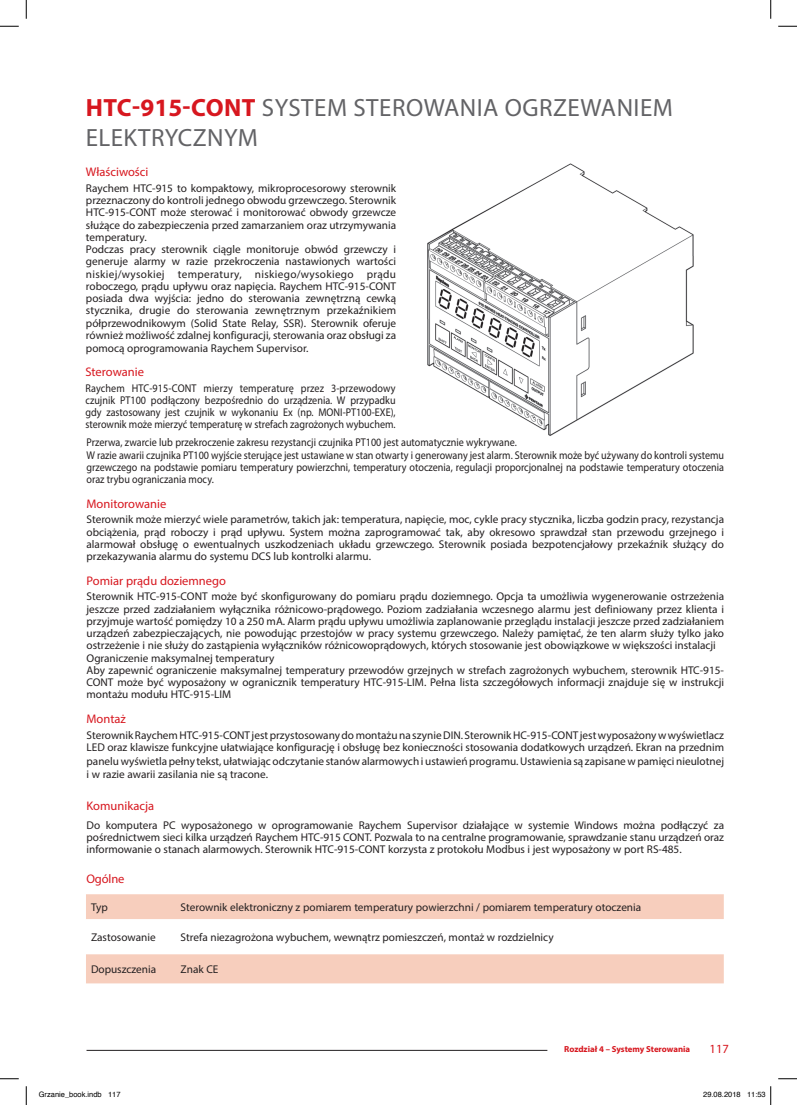
<style>
.page{position:relative;width:797px;height:1105px;background:#fff}
.page>*{position:absolute;margin:0;border:0;box-sizing:border-box;transform-origin:0 0}
.Tytul_TabeliAn{font:25px/30px "Myriad Pro";letter-spacing:.02em;color:#636366}
.podtytyl_An{font:12.5px "Myriad Pro";color:#d7171f}
.tekstyAn{font:11.25px/12.2px "Myriad Pro";color:#231f20;text-align:justify}
.Tekst_tabela_An{font:11.25px/12.2px "Myriad Pro";color:#231f20;text-align:justify}
.tekstyAn-2{font:11.25px/12.2px "Myriad Pro";color:#231f20;text-align:justify;scale:.9 1}
.t1{font:700 8.75px "Myriad Pro";letter-spacing:-.005em;color:#d7171f}
.t2{font:7.5px "Helvetica";color:#000}
.s1{font-weight:700;color:#d7171f}
</style>
<div class="page">
<hr style="left:86px;top:1050px;width:461px;height:1px;background:#231f20">
<img style="left:427px;top:163px;width:267px;height:273px">
<svg style="left:86px;top:894px;width:637px;height:89px;fill:#f7cebd"></svg>
<svg style="left:0;top:25px;width:19px;height:2px"></svg>
<svg style="left:778px;top:25px;width:19px;height:2px"></svg>
<svg style="left:0;top:1078px;width:19px;height:1px"></svg>
<svg style="left:778px;top:1078px;width:19px;height:1px"></svg>
<svg style="left:25px;top:0;width:2px;height:19px"></svg>
<svg style="left:25px;top:1086px;width:2px;height:19px"></svg>
<svg style="left:770px;top:0;width:1px;height:19px"></svg>
<svg style="left:770px;top:1086px;width:1px;height:19px"></svg>
<p class="Tytul_TabeliAn" style="left:86px;top:92px;width:589px"><span class="s1">HTC-915-CONT</span> SYSTEM STEROWANIA OGRZEWANIEM<br>ELEKTRYCZNYM</p>
<p class="podtytyl_An" style="left:86px;top:164px;width:64px">Właściwości</p>
<p class="Tekst_tabela_An" style="left:86px;top:182px;width:312px">Raychem HTC-915 to kompaktowy, mikroprocesorowy sterownik przeznaczony do kontroli jednego obwodu grzewczego. Sterownik HTC-915-CONT może sterować i monitorować obwody grzewcze służące do zabezpieczenia przed zamarzaniem oraz utrzymywania temperatury.</p>
<p class="Tekst_tabela_An" style="left:86px;top:243px;width:312px">Podczas pracy sterownik ciągle monitoruje obwód grzewczy i generuje alarmy w razie przekroczenia nastawionych wartości niskiej/wysokiej temperatury, niskiego/wysokiego prądu roboczego, prądu upływu oraz napięcia. Raychem HTC-915-CONT posiada dwa wyjścia: jedno do sterowania zewnętrzną cewką stycznika, drugie do sterowania zewnętrznym przekaźnikiem półprzewodnikowym (Solid State Relay, SSR). Sterownik oferuje również możliwość zdalnej konfiguracji, sterowania oraz obsługi za</p>
<p class="Tekst_tabela_An" style="left:86px;top:342px;width:224px">pomocą oprogramowania Raychem Supervisor.</p>
<p class="podtytyl_An" style="left:85px;top:364px;width:60px">Sterowanie</p>
<p class="tekstyAn-2" style="left:85px;top:382px;width:346px">Raychem HTC-915-CONT mierzy temperaturę przez 3-przewodowy czujnik PT100 podłączony bezpośrednio do urządzenia. W przypadku gdy zastosowany jest czujnik w wykonaniu Ex (np. MONI-PT100-EXE), sterownik może mierzyć temperaturę w strefach zagrożonych wybuchem.</p>
<p class="tekstyAn-2" style="left:86px;top:436px;width:479px">Przerwa, zwarcie lub przekroczenie zakresu rezystancji czujnika PT100 jest automatycznie wykrywane.</p>
<p class="tekstyAn-2" style="left:86px;top:448px;width:710px">W razie awarii czujnika PT100 wyjście sterujące jest ustawiane w stan otwarty i generowany jest alarm. Sterownik może być używany do kontroli systemu grzewczego na podstawie pomiaru temperatury powierzchni, temperatury otoczenia, regulacji proporcjonalnej na podstawie temperatury otoczenia oraz trybu ograniczania mocy.</p>
<p class="podtytyl_An" style="left:86px;top:496px;width:81px">Monitorowanie</p>
<p class="tekstyAn" style="left:86px;top:513px;width:639px">Sterownik może mierzyć wiele parametrów, takich jak: temperatura, napięcie, moc, cykle pracy stycznika, liczba godzin pracy, rezystancja obciążenia, prąd roboczy i prąd upływu. System można zaprogramować tak, aby okresowo sprawdzał stan przewodu grzejnego i alarmował obsługę o ewentualnych uszkodzeniach układu grzewczego. Sterownik posiada bezpotencjałowy przekaźnik służący do przekazywania alarmu do systemu DCS lub kontrolki alarmu.</p>
<p class="podtytyl_An" style="left:86px;top:573px;width:141px">Pomiar prądu doziemnego</p>
<p class="tekstyAn" style="left:86px;top:590px;width:639px">Sterownik HTC-915-CONT może być skonfigurowany do pomiaru prądu doziemnego. Opcja ta umożliwia wygenerowanie ostrzeżenia jeszcze przed zadziałaniem wyłącznika różnicowo-prądowego. Poziom zadziałania wczesnego alarmu jest definiowany przez klienta i przyjmuje wartość pomiędzy 10 a 250 mA. Alarm prądu upływu umożliwia zaplanowanie przeglądu instalacji jeszcze przed zadziałaniem urządzeń zabezpieczających, nie powodując przestojów w pracy systemu grzewczego. Należy pamiętać, że ten alarm służy tylko jako ostrzeżenie i nie służy do zastąpienia wyłączników różnicowoprądowych, których stosowanie jest obowiązkowe w większości instalacji</p>
<p class="tekstyAn" style="left:86px;top:652px;width:189px">Ograniczenie maksymalnej temperatury</p>
<p class="tekstyAn" style="left:86px;top:664px;width:639px">Aby zapewnić ograniczenie maksymalnej temperatury przewodów grzejnych w strefach zagrożonych wybuchem, sterownik HTC-915- CONT może być wyposażony w ogranicznik temperatury HTC-915-LIM. Pełna lista szczegółowych informacji znajduje się w instrukcji montażu modułu HTC-915-LIM</p>
<p class="podtytyl_An" style="left:86px;top:711px;width:41px">Montaż</p>
<p class="tekstyAn" style="left:86px;top:729px;width:639px">Sterownik Raychem HTC-915-CONT jest przystosowany do montażu na szynie DIN. Sterownik HC-915-CONT jest wyposażony w wyświetlacz<br>LED oraz klawisze funkcyjne ułatwiające konfigurację i obsługę bez konieczności stosowania dodatkowych urządzeń. Ekran na przednim</p>
<p class="tekstyAn" style="left:86px;top:754px;width:639px;line-height:13.5px">panelu wyświetla pełny tekst, ułatwiając odczytanie stanów alarmowych i ustawień programu. Ustawienia są zapisane w pamięci nieulotnej i w razie awarii zasilania nie są tracone.</p>
<p class="podtytyl_An" style="left:86px;top:798px;width:69px">Komunikacja</p>
<p class="tekstyAn" style="left:86px;top:819px;width:639px">Do komputera PC wyposażonego w oprogramowanie Raychem Supervisor działające w systemie Windows można podłączyć za pośrednictwem sieci kilka urządzeń Raychem HTC-915 CONT. Pozwala to na centralne programowanie, sprawdzanie stanu urządzeń oraz informowanie o stanach alarmowych. Sterownik HTC-915-CONT korzysta z protokołu Modbus i jest wyposażony w port RS-485.</p>
<p class="podtytyl_An" style="left:86px;top:871px;width:40px">Ogólne</p>
<p class="Tekst_tabela_An" style="left:91px;top:901px;width:18px">Typ</p>
<p class="Tekst_tabela_An" style="left:181px;top:901px;width:462px">Sterownik elektroniczny z pomiarem temperatury powierzchni / pomiarem temperatury otoczenia</p>
<p class="Tekst_tabela_An" style="left:91px;top:931px;width:66px">Zastosowanie</p>
<p class="Tekst_tabela_An" style="left:181px;top:931px;width:374px">Strefa niezagrożona wybuchem, wewnątrz pomieszczeń, montaż w rozdzielnicy</p>
<p class="Tekst_tabela_An" style="left:91px;top:963px;width:67px">Dopuszczenia</p>
<p class="Tekst_tabela_An" style="left:181px;top:963px;width:39px">Znak CE</p>
<p class="t1" style="left:564px;top:1044px;width:127px">Rozdział 4 – Systemy Sterowania</p>
<p class="podtytyl_An" style="left:709px;top:1041px;width:21px">117</p>
<p class="t2" style="left:39px;top:1089px;width:83px">Grzanie_book.indb 117</p>
<p class="t2" style="left:703px;top:1089px;width:64px">29.08.2018 11:53</p>
</div>
